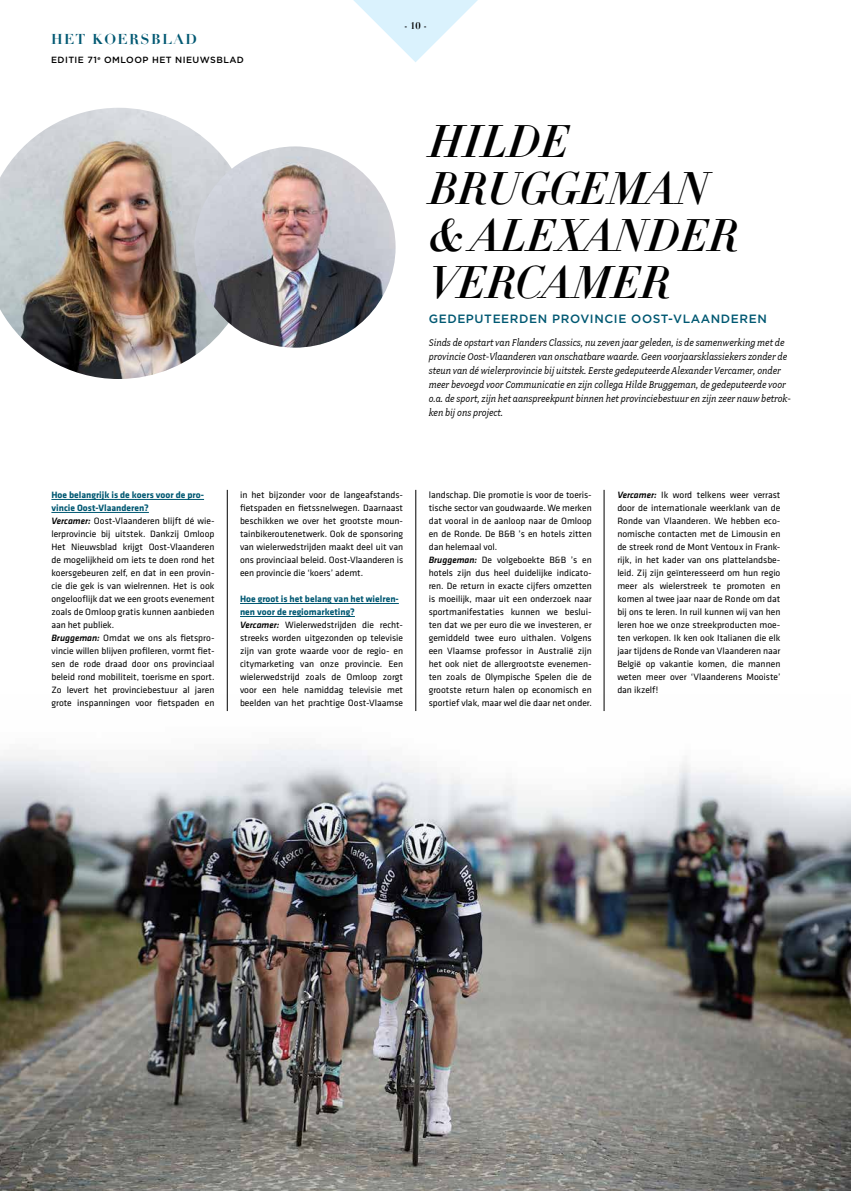
<style>
.page{position:relative;width:851px;height:1191px;background:#fff}
.page>*{position:absolute;margin:0;border:0;box-sizing:border-box;transform-origin:0 0}
.t1{font:45px/47px "Didot HTF M11 Medium Ital";color:#000}
.t2{font:700 14px "Didot";letter-spacing:.1em;color:#005872}
.t3{font:500 12px "Gotham";letter-spacing:.05em;color:#005872}
.t4{font:italic 11px/14px "Fairplex Narrow";color:#000}
.t5{font:9.5px/13px "Klavika";color:#000}
.t6{font:700 9.5px "Didot";color:#000}
.t7{font:500 9px "Gotham";letter-spacing:.05em;color:#000}
.s1{font-weight:700;color:#005872}
.s2{font-weight:500;font-style:italic}
</style>
<div class="page">
<img style="left:0;top:694px;width:850px;height:497px">
<svg style="left:353px;top:0;width:125px;height:62px"></svg>
<hr style="left:51px;top:499px;width:153px;height:1px;background:#005872">
<hr style="left:51px;top:512px;width:98px;height:1px;background:#005872">
<hr style="left:240px;top:603px;width:159px;height:1px;background:#005872">
<hr style="left:240px;top:616px;width:115px;height:1px;background:#005872">
<hr style="left:227px;top:490px;width:1px;height:221px;background:#000">
<hr style="left:415px;top:490px;width:1px;height:221px;background:#000">
<hr style="left:603px;top:490px;width:1px;height:221px;background:#000">
<img style="left:0;top:108px;width:231px;height:271px">
<img style="left:194px;top:146px;width:201px;height:202px;border-radius:101px">
<h2 class="t2" style="left:51px;top:30px;width:147px">HET KOERSBLAD</h2>
<p class="t7" style="left:51px;top:55px;width:194px">EDITIE 71<sup>e</sup> OMLOOP HET NIEUWSBLAD</p>
<p class="t6" style="left:404px;top:19px;width:24px">- 10 -</p>
<h1 class="t1" style="left:428px;top:119px;width:310px">HILDE<br>BRUGGEMAN &amp; ALEXANDER<br>VERCAMER</h1>
<p class="t3" style="left:428px;top:312px;width:340px">GEDEPUTEERDEN PROVINCIE OOST-VLAANDEREN</p>
<p class="t4" style="left:428px;top:335px;width:363px">Sinds de opstart van Flanders Classics, nu zeven jaar geleden, is de samenwerking met de provincie Oost-Vlaanderen van onschatbare waarde. Geen voorjaarsklassiekers zonder de steun van dé wielerprovincie bij uitstek. Eerste gedeputeerde Alexander Vercamer, onder meer bevoegd voor Communicatie en zijn collega Hilde Bruggeman, de gedeputeerde voor o.a. de sport, zijn het aanspreekpunt binnen het provinciebestuur en zijn zeer nauw betrok&shy;ken bij ons project.</p>
<p class="t5" style="left:51px;top:489px;width:165px"><span class="s1">Hoe belangrijk is de koers voor de pro&shy;vincie Oost-Vlaanderen?<br></span><span class="s2">Vercamer:</span> Oost-Vlaanderen blijft dé wie&shy;lerprovincie bij uitstek. Dankzij Omloop Het Nieuwsblad krijgt Oost-Vlaanderen de mogelijkheid om iets te doen rond het koersgebeuren zelf, en dat in een provin&shy;cie die gek is van wielrennen. Het is ook ongelooflijk dat we een groots evenement zoals de Omloop gratis kunnen aanbieden aan het publiek.<br><span class="s2">Bruggeman:</span> Omdat we ons als fietspro&shy;vincie willen blijven profileren, vormt fiet&shy;sen de rode draad door ons provinciaal beleid rond mobiliteit, toerisme en sport.<br>Zo levert het provinciebestuur al jaren grote inspanningen voor fietspaden en</p>
<p class="t5" style="left:240px;top:489px;width:165px;text-align:justify">in het bijzonder voor de langeafstands&shy;fietspaden en fietssnelwegen. Daarnaast beschikken we over het grootste moun&shy;tainbikeroutenetwerk. Ook de sponsoring van wielerwedstrijden maakt deel uit van ons provinciaal beleid. Oost-Vlaanderen is een provincie die ‘koers’ ademt.</p>
<p class="t5" style="left:240px;top:593px;width:165px"><span class="s1">Hoe groot is het belang van het wielren&shy;nen voor de regiomarketing?<br></span><span class="s2">Vercamer:</span> Wielerwedstrijden die recht&shy;streeks worden uitgezonden op televisie zijn van grote waarde voor de regio- en citymarketing van onze provincie. Een wielerwedstrijd zoals de Omloop zorgt voor een hele namiddag televisie met beelden van het prachtige Oost-Vlaamse</p>
<p class="t5" style="left:428px;top:488px;width:165px">landschap. Die promotie is voor de toeris&shy;tische sector van goudwaarde. We merken dat vooral in de aanloop naar de Omloop en de Ronde. De B&amp;B ’s en hotels zitten dan helemaal vol.<br><span class="s2">Bruggeman:</span> De volgeboekte B&amp;B ’s en hotels zijn dus heel duidelijke indicato&shy;ren. De return in exacte cijfers omzetten is moeilijk, maar uit een onderzoek naar sportmanifestaties kunnen we beslui&shy;ten dat we per euro die we investeren, er gemiddeld twee euro uithalen. Volgens een Vlaamse professor in Australië zijn het ook niet de allergrootste evenemen&shy;ten zoals de Olympische Spelen die de grootste return halen op economisch en sportief vlak, maar wel die daar net onder.</p>
<p class="t5" style="left:617px;top:488px;width:165px;text-align:justify"><span class="s2">Vercamer:</span> Ik word telkens weer verrast door de internationale weerklank van de Ronde van Vlaanderen. We hebben eco&shy;nomische contacten met de Limousin en de streek rond de Mont Ventoux in Frank&shy;rijk, in het kader van ons plattelandsbe&shy;leid. Zij zijn geïnteresseerd om hun regio meer als wielerstreek te promoten en komen al twee jaar naar de Ronde om dat bij ons te leren. In ruil kunnen wij van hen leren hoe we onze streekproducten moe&shy;ten verkopen. Ik ken ook Italianen die elk jaar tijdens de Ronde van Vlaanderen naar België op vakantie komen, die mannen weten meer over ‘Vlaanderens Mooiste’ dan ikzelf!</p>
</div>
